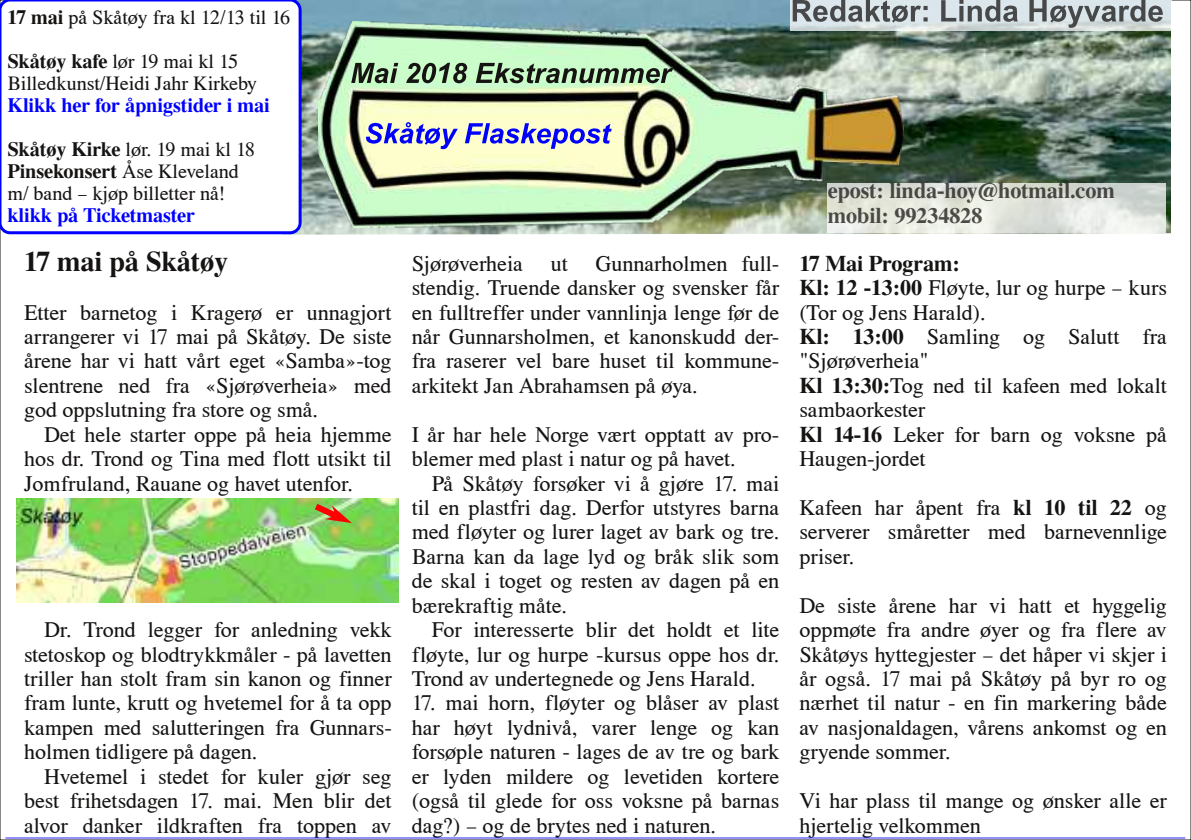
<style>
.page{position:relative;width:1191px;height:840px;background:#fff}
.page>*{position:absolute;margin:0;border:0;box-sizing:border-box;transform-origin:0 0}
.t1{font:500 28px "Nimbus Roman No 9";color:#161413}
.t2{font:22px/24.4px "Nimbus Roman No 9";color:#161413;text-align:justify}
.t3{font:500 22px/24.4px "Nimbus Roman No 9";color:rgb(22 20 19/.75)}
.t4{font:20px/22px "Nimbus Roman No 9";color:#161413}
.t5{font:500 20px "Nimbus Roman No 9";color:#00f}
.s1{font-weight:500}
</style>
<div class="page">
<img style="left:302px;top:0;width:868px;height:234px">
<img style="left:318px;top:22px;width:586px;height:205px">
<svg style="left:366px;top:122px;width:92px;height:27px"></svg>
<svg style="left:465px;top:123px;width:146px;height:26px"></svg>
<div style="left:790px;top:0;width:381px;height:30px;background:#fff;opacity:.75"></div>
<svg style="left:792px;top:0;width:135px;height:23px"></svg>
<svg style="left:941px;top:0;width:77px;height:22px"></svg>
<svg style="left:1029px;top:0;width:134px;height:28px"></svg>
<svg style="left:351px;top:63px;width:47px;height:20px"></svg>
<svg style="left:406px;top:63px;width:61px;height:20px"></svg>
<svg style="left:476px;top:63px;width:197px;height:20px"></svg>
<div style="left:827px;top:183px;width:339px;height:49px;background:#fff;opacity:.75"></div>
<svg style="left:0;top:0;width:302px;height:234px"></svg>
<img style="left:16px;top:498px;width:382px;height:103px">
<hr style="left:5px;top:837px;width:1180px;height:1px;background:#8f8fff">
<svg style="left:308px;top:498px;width:47px;height:31px"></svg>
<p class="t4" style="left:8px;top:5px;width:284px"><span class="s1">17 mai</span> på Skåtøy fra kl 12/13 til 16</p>
<p class="t4" style="left:8px;top:49px;width:251px"><span class="s1">Skåtøy kafe</span> lør 19 mai kl 15<br>Billedkunst/Heidi Jahr Kirkeby</p>
<p class="t5" style="left:8px;top:92px;width:263px">Klikk her for åpnigstider i mai</p>
<p class="t4" style="left:8px;top:137px;width:249px"><span class="s1">Skåtøy Kirke</span> lør. 19 mai kl 18<br><span class="s1">Pinsekonsert</span> Åse Kleveland m/ band – kjøp billetter nå!</p>
<p class="t5" style="left:8px;top:202px;width:189px">klikk på Ticketmaster</p>
<p class="t1" style="left:24px;top:243px;width:206px">17 mai på Skåtøy</p>
<p class="t2" style="left:24px;top:299px;width:369px">Etter barnetog i Kragerø er unnagjort arrangerer vi 17 mai på Skåtøy. De siste årene har vi hatt vårt eget «Samba»-tog slentrene ned fra «Sjørøverheia» med god oppslutning fra store og små.</p>
<p class="t2" style="left:24px;top:421px;width:369px;text-indent:20px">Det hele starter oppe på heia hjemme hos dr. Trond og Tina med flott utsikt til Jomfruland, Rauane og havet utenfor.</p>
<p class="t2" style="left:24px;top:616px;width:369px;text-indent:20px">Dr. Trond legger for anledning vekk stetoskop og blodtrykkmåler - på lavetten triller han stolt fram sin kanon og finner fram lunte, krutt og hvetemel for å ta opp kampen med salutteringen fra Gunnars&shy;holmen tidligere på dagen.</p>
<p class="t2" style="left:24px;top:763px;width:369px;text-indent:20px">Hvetemel i stedet for kuler gjør seg best frihetsdagen 17. mai. Men blir det alvor danker ildkraften fra toppen av</p>
<p class="t2" style="left:412px;top:250px;width:369px;text-indent:184px">Gunnarholmen full&shy;stendig. Truende dansker og svensker får en fulltreffer under vannlinja lenge før de når Gunnarsholmen, et kanonskudd der&shy;fra raserer vel bare huset til kommune&shy;arkitekt Jan Abrahamsen på øya.</p>
<p class="t2" style="left:412px;top:421px;width:369px">I år har hele Norge vært opptatt av pro&shy;blemer med plast i natur og på havet.</p>
<p class="t2" style="left:412px;top:470px;width:369px;text-indent:20px">På Skåtøy forsøker vi å gjøre 17. mai til en plastfri dag. Derfor utstyres barna med fløyter og lurer laget av bark og tre.<br>Barna kan da lage lyd og bråk slik som de skal i toget og resten av dagen på en bærekraftig måte.</p>
<p class="t2" style="left:412px;top:616px;width:369px;text-indent:20px">For interesserte blir det holdt et lite fløyte, lur og hurpe -kursus oppe hos dr.<br>Trond av undertegnede og Jens Harald.</p>
<p class="t2" style="left:412px;top:689px;width:369px">17. mai horn, fløyter og blåser av plast har høyt lydnivå, varer lenge og kan forsøple naturen - lages de av tre og bark er lyden mildere og levetiden kortere (også til glede for oss voksne på barnas dag?) – og de brytes ned i naturen.</p>
<p class="t2" style="left:412px;top:250px;width:113px">Sjørøverheia</p>
<p class="t2" style="left:551px;top:250px;width:19px">ut</p>
<p class="t3" style="left:827px;top:178px;width:288px">epost: linda-hoy@hotmail.com mobil: 99234828</p>
<p class="t2" style="left:799px;top:250px;width:369px;text-align:left"><span class="s1">17 Mai Program:<br>Kl: 12 -13:00</span> Fløyte, lur og hurpe – kurs (Tor og Jens Harald).<br><span class="s1">Kl: 13:00</span> Samling og Salutt fra "Sjørøverheia"<br><span class="s1">Kl 13:30:</span>Tog ned til kafeen med lokalt sambaorkester<br><span class="s1">Kl 14-16</span> Leker for barn og voksne på<br>Haugen-jordet</p>
<p class="t2" style="left:799px;top:494px;width:369px">Kafeen har åpent fra <span class="s1">kl 10 til 22</span> og serverer småretter med barnevennlige priser.</p>
<p class="t2" style="left:799px;top:592px;width:369px">De siste årene har vi hatt et hyggelig oppmøte fra andre øyer og fra flere av Skåtøys hyttegjester – det håper vi skjer i år også. 17 mai på Skåtøy på byr ro og nærhet til natur - en fin markering både av nasjonaldagen, vårens ankomst og en gryende sommer.</p>
<p class="t2" style="left:799px;top:787px;width:369px">Vi har plass til mange og ønsker alle er hjertelig velkommen</p>
</div>
